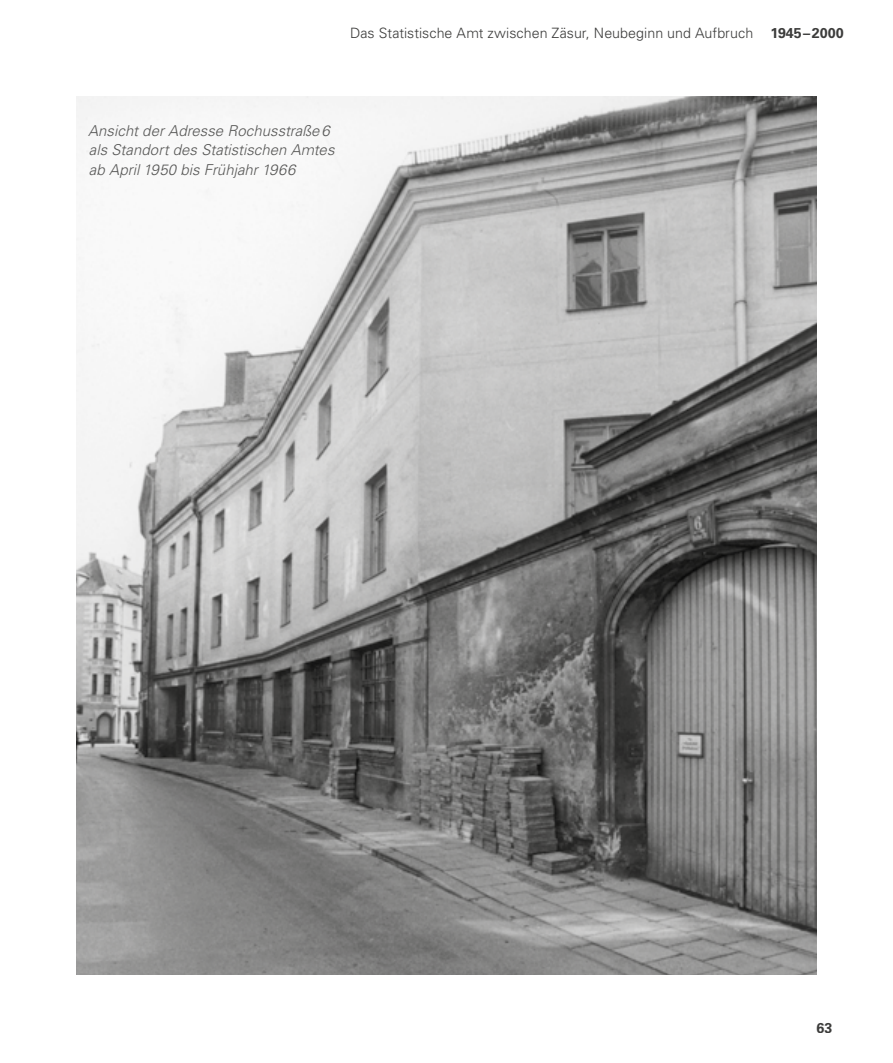
<style>
.page{position:relative;width:893px;height:1063px;background:#fff}
.page>*{position:absolute;margin:0;border:0;box-sizing:border-box;transform-origin:0 0}
.t1{font:italic 300 15px/19.5px "Univers LT Pro 45";color:#575756}
.t2{font:300 14.25px "Univers LT Pro 45";color:#3c3c3b}
.t3{font:700 14.25px "Univers LT Pro 65";color:#3c3c3b}
.s1{font-family:"Univers LT Pro 65";font-weight:700}
</style>
<div class="page">
<img style="left:77px;top:97px;width:739px;height:877px">
<p class="t2" style="left:350px;top:24px;width:495px">Das Statistische Amt zwischen Zäsur, Neubeginn und Aufbruch <span class="s1">1945–2000</span></p>
<p class="t1" style="left:88px;top:121px;width:248px">Ansicht der Adresse Rochusstraße6 als Standort des Statistischen Amtes ab April 1950 bis Frühjahr 1966</p>
<p class="t3" style="left:816px;top:1018px;width:17px">63</p>
</div>
